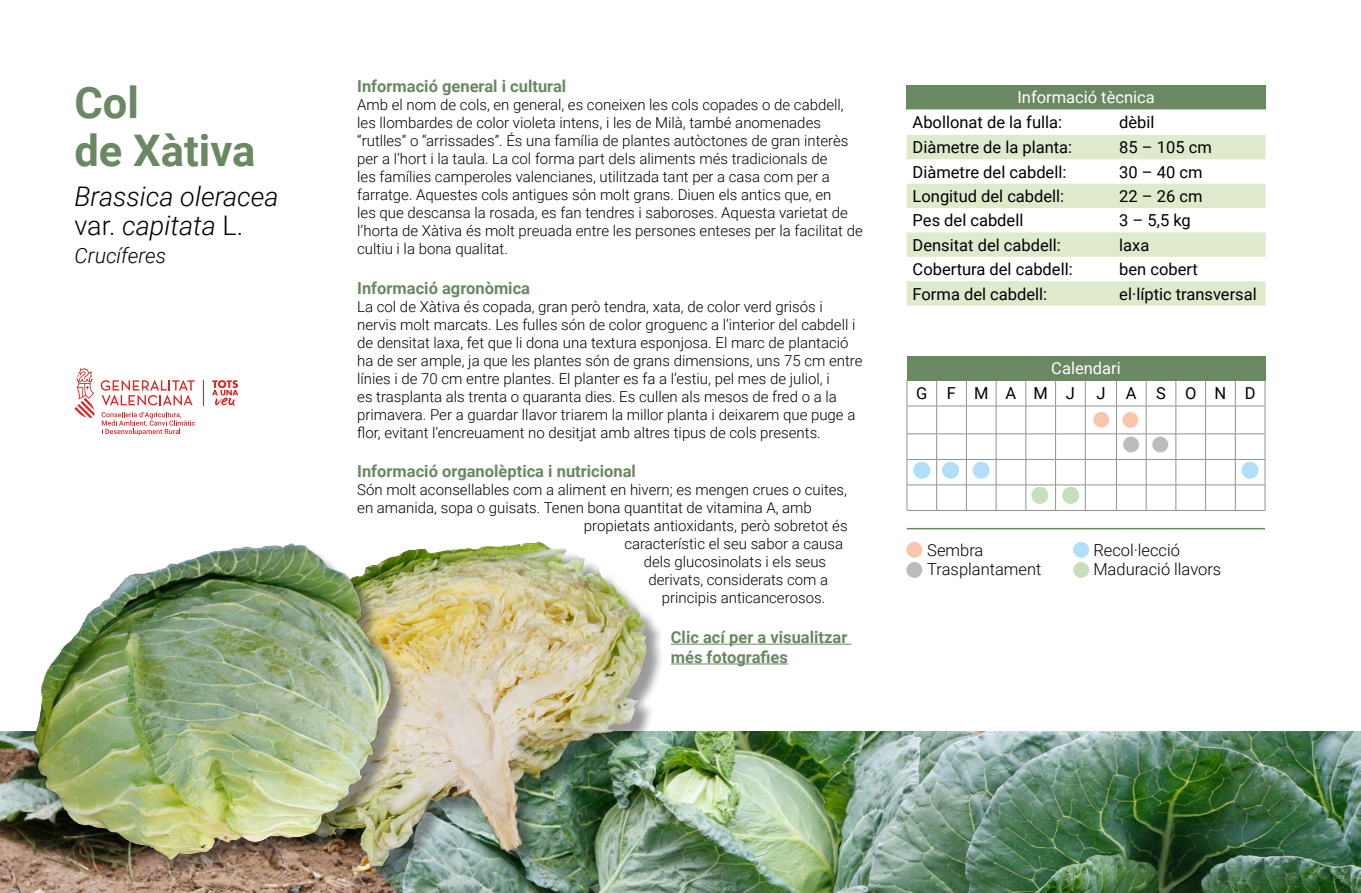
<style>
.page{position:relative;width:1361px;height:893px;background:#fff}
.page>*{position:absolute;margin:0;border:0;box-sizing:border-box;transform-origin:0 0}
.t1{font:700 43.5px/48px "Roboto";color:#6a8862}
.t2{font:italic 300 27px/28.5px "Roboto";color:#000}
.t3{font:italic 300 21px "Roboto";color:#000}
.t4{font:16.5px "Roboto";color:#000}
.t5{font:700 16.5px/19.8px "Roboto";color:#6a8862}
.t6{font:300 16.5px "Roboto";color:#000}
.t7{font:16.5px "Roboto";color:#fff}
.t8{font:300 15px/18px "Roboto";color:#000}
.s1{font-style:normal}
</style>
<div class="page">
<img style="left:0;top:731px;width:1361px;height:161px">
<hr style="left:671px;top:644px;width:180px;height:1px;background:#6a8862">
<hr style="left:671px;top:664px;width:117px;height:1px;background:#6a8862">
<div style="left:906px;top:85px;width:359px;height:24px;background:#6a8862"></div>
<svg style="left:906px;top:109px;width:359px;height:1px"></svg>
<svg style="left:906px;top:135px;width:359px;height:171px;fill:#dfeacd"></svg>
<div style="left:907px;top:356px;width:358px;height:24px;background:#6a8862"></div>
<hr style="left:936px;top:406px;width:30px;height:1px;background:#929292">
<hr style="left:966px;top:406px;width:30px;height:1px;background:#929292">
<hr style="left:996px;top:406px;width:30px;height:1px;background:#929292">
<hr style="left:1055px;top:406px;width:30px;height:1px;background:#929292">
<hr style="left:1085px;top:406px;width:31px;height:1px;background:#929292">
<hr style="left:1116px;top:406px;width:30px;height:1px;background:#929292">
<hr style="left:1146px;top:406px;width:30px;height:1px;background:#929292">
<hr style="left:1205px;top:406px;width:30px;height:1px;background:#929292">
<hr style="left:1235px;top:406px;width:30px;height:1px;background:#929292">
<hr style="left:936px;top:434px;width:30px;height:1px;background:#929292">
<hr style="left:966px;top:434px;width:30px;height:1px;background:#929292">
<hr style="left:996px;top:434px;width:30px;height:1px;background:#929292">
<hr style="left:1055px;top:434px;width:30px;height:1px;background:#929292">
<hr style="left:1085px;top:434px;width:31px;height:1px;background:#929292">
<hr style="left:1116px;top:434px;width:30px;height:1px;background:#929292">
<hr style="left:1146px;top:434px;width:30px;height:1px;background:#929292">
<hr style="left:1205px;top:434px;width:30px;height:1px;background:#929292">
<hr style="left:1235px;top:434px;width:30px;height:1px;background:#929292">
<hr style="left:936px;top:459px;width:30px;height:1px;background:#929292">
<hr style="left:966px;top:459px;width:30px;height:1px;background:#929292">
<hr style="left:996px;top:459px;width:30px;height:1px;background:#929292">
<hr style="left:1055px;top:459px;width:30px;height:1px;background:#929292">
<hr style="left:1085px;top:459px;width:31px;height:1px;background:#929292">
<hr style="left:1116px;top:459px;width:30px;height:1px;background:#929292">
<hr style="left:1146px;top:459px;width:30px;height:1px;background:#929292">
<hr style="left:1205px;top:459px;width:30px;height:1px;background:#929292">
<hr style="left:1235px;top:459px;width:30px;height:1px;background:#929292">
<hr style="left:936px;top:485px;width:30px;height:1px;background:#929292">
<hr style="left:966px;top:485px;width:30px;height:1px;background:#929292">
<svg style="left:966px;top:380px;width:1px;height:130px"></svg>
<hr style="left:996px;top:485px;width:30px;height:1px;background:#929292">
<svg style="left:996px;top:380px;width:1px;height:130px"></svg>
<hr style="left:1055px;top:485px;width:30px;height:1px;background:#929292">
<hr style="left:1085px;top:485px;width:31px;height:1px;background:#929292">
<svg style="left:1085px;top:380px;width:1px;height:130px"></svg>
<hr style="left:1116px;top:485px;width:30px;height:1px;background:#929292">
<svg style="left:1116px;top:380px;width:1px;height:130px"></svg>
<hr style="left:1146px;top:485px;width:30px;height:1px;background:#929292">
<svg style="left:1146px;top:380px;width:1px;height:130px"></svg>
<hr style="left:1205px;top:485px;width:30px;height:1px;background:#929292">
<hr style="left:1235px;top:485px;width:30px;height:1px;background:#929292">
<svg style="left:1235px;top:380px;width:1px;height:130px"></svg>
<svg style="left:1264px;top:380px;width:1px;height:130px"></svg>
<svg style="left:906px;top:380px;width:31px;height:131px"></svg>
<hr style="left:936px;top:510px;width:30px;height:1px;background:#929292">
<hr style="left:966px;top:510px;width:30px;height:1px;background:#929292">
<hr style="left:996px;top:510px;width:30px;height:1px;background:#929292">
<svg style="left:1025px;top:380px;width:31px;height:131px"></svg>
<hr style="left:1055px;top:510px;width:30px;height:1px;background:#929292">
<hr style="left:1085px;top:510px;width:31px;height:1px;background:#929292">
<hr style="left:1116px;top:510px;width:30px;height:1px;background:#929292">
<hr style="left:1146px;top:510px;width:30px;height:1px;background:#929292">
<svg style="left:1175px;top:380px;width:31px;height:131px"></svg>
<hr style="left:1205px;top:510px;width:30px;height:1px;background:#929292">
<hr style="left:1235px;top:510px;width:30px;height:1px;background:#929292">
<div style="left:1122px;top:412px;width:16px;height:16px;background:#f9c6ac;border-radius:50%"></div>
<div style="left:906px;top:542px;width:16px;height:16px;background:#f9c6ac;border-radius:50%"></div>
<div style="left:1073px;top:542px;width:16px;height:16px;background:#afdff9;border-radius:50%"></div>
<div style="left:1073px;top:562px;width:16px;height:16px;background:#cadfb9;border-radius:50%"></div>
<div style="left:906px;top:562px;width:16px;height:16px;background:#bcbcbc;border-radius:50%"></div>
<hr style="left:907px;top:528px;width:358px;height:1px;background:#6a8862">
<svg style="left:102px;top:412px;width:93px;height:23px"></svg>
<svg style="left:101px;top:380px;width:94px;height:25px"></svg>
<svg style="left:74px;top:368px;width:20px;height:50px"></svg>
<svg style="left:212px;top:380px;width:26px;height:26px"></svg>
<svg style="left:203px;top:380px;width:1px;height:26px"></svg>
<div style="left:913px;top:462px;width:17px;height:17px;background:#afdff9;border-radius:50%"></div>
<div style="left:942px;top:462px;width:17px;height:17px;background:#afdff9;border-radius:50%"></div>
<div style="left:972px;top:462px;width:17px;height:17px;background:#afdff9;border-radius:50%"></div>
<div style="left:241px;top:545px;width:423px;height:339px;background:#000;opacity:.4"></div>
<img style="left:438px;top:542px;width:99px;height:259px">
<div style="left:1031px;top:487px;width:17px;height:17px;background:#cadfb9;border-radius:50%"></div>
<div style="left:1062px;top:487px;width:17px;height:17px;background:#cadfb9;border-radius:50%"></div>
<div style="left:1093px;top:412px;width:16px;height:16px;background:#f9c6ac;border-radius:50%"></div>
<div style="left:1123px;top:437px;width:16px;height:15px;background:#bcbcbc;border-radius:50%"></div>
<div style="left:1152px;top:437px;width:16px;height:15px;background:#bcbcbc;border-radius:50%"></div>
<div style="left:1241px;top:462px;width:17px;height:17px;background:#afdff9;border-radius:50%"></div>
<img style="left:0;top:543px;width:438px;height:346px">
<h1 class="t1" style="left:74px;top:77px;width:183px">Col<br>de Xàtiva</h1>
<h2 class="t2" style="left:74px;top:181px;width:206px">Brassica oleracea <span class="s1">var.</span> capitata <span class="s1">L.</span></h2>
<h3 class="t3" style="left:74px;top:241px;width:93px">Crucíferes</h3>
<p class="t5" style="left:357px;top:76px;width:210px">Informació general i cultural</p>
<p class="t8" style="left:357px;top:95px;width:507px">Amb el nom de cols, en general, es coneixen les cols copades o de cabdell, les llombardes de color violeta intens, i les de Milà, també anomenades “rutlles” o “arrissades”. És una família de plantes autòctones de gran interès per a l’hort i la taula. La col forma part dels aliments més tradicionals de<br>les famílies camperoles valencianes, utilitzada tant per a casa com per a farratge. Aquestes cols antigues són molt grans. Diuen els antics que, en<br>les que descansa la rosada, es fan tendres i saboroses. Aquesta varietat de l’horta de Xàtiva és molt preuada entre les persones enteses per la facilitat de cultiu i la bona qualitat.</p>
<p class="t5" style="left:357px;top:277px;width:174px">Informació agronòmica</p>
<p class="t8" style="left:357px;top:297px;width:507px">La col de Xàtiva és copada, gran però tendra, xata, de color verd grisós i nervis molt marcats. Les fulles són de color groguenc a l’interior del cabdell i de densitat laxa, fet que li dona una textura esponjosa. El marc de plantació ha de ser ample, ja que les plantes són de grans dimensions, uns 75 cm entre línies i de 70 cm entre plantes. El planter es fa a l’estiu, pel mes de juliol, i<br>es trasplanta als trenta o quaranta dies. Es cullen als mesos de fred o a la primavera. Per a guardar llavor triarem la millor planta i deixarem que puge a flor, evitant l’encreuament no desitjat amb altres tipus de cols presents.</p>
<p class="t5" style="left:357px;top:461px;width:280px">Informació organolèptica i nutricional</p>
<p class="t8" style="left:357px;top:480px;width:491px">Són molt aconsellables com a aliment en hivern; es mengen crues o cuites,</p>
<p class="t8" style="left:357px;top:498px;width:456px">en amanida, sopa o guisats. Tenen bona quantitat de vitamina A, amb</p>
<p class="t8" style="left:584px;top:516px;width:265px">propietats antioxidants, però sobretot és</p>
<p class="t8" style="left:624px;top:534px;width:220px">característic el seu sabor a causa</p>
<p class="t8" style="left:644px;top:552px;width:184px">dels glucosinolats i els seus</p>
<p class="t8" style="left:648px;top:570px;width:181px">derivats, considerats com a</p>
<p class="t8" style="left:662px;top:588px;width:165px">principis anticancerosos.</p>
<p class="t5" style="left:671px;top:627px;width:178px">Clic ací per a visualitzar més fotografies</p>
<p class="t7" style="left:1017px;top:86px;width:139px">Informació tècnica</p>
<p class="t4" style="left:912px;top:110px;width:151px">Abollonat de la fulla:</p>
<p class="t4" style="left:1119px;top:110px;width:37px">dèbil</p>
<p class="t4" style="left:912px;top:136px;width:161px">Diàmetre de la planta:</p>
<p class="t4" style="left:1119px;top:136px;width:94px">85 – 105 cm</p>
<p class="t4" style="left:912px;top:160px;width:155px">Diàmetre del cabdell:</p>
<p class="t4" style="left:1119px;top:160px;width:85px">30 – 40 cm</p>
<p class="t4" style="left:912px;top:185px;width:153px">Longitud del cabdell:</p>
<p class="t4" style="left:1119px;top:185px;width:85px">22 – 26 cm</p>
<p class="t4" style="left:912px;top:209px;width:112px">Pes del cabdell</p>
<p class="t4" style="left:1119px;top:209px;width:73px">3 – 5,5 kg</p>
<p class="t4" style="left:912px;top:233px;width:150px">Densitat del cabdell:</p>
<p class="t4" style="left:1119px;top:233px;width:32px">laxa</p>
<p class="t4" style="left:912px;top:258px;width:162px">Cobertura del cabdell:</p>
<p class="t4" style="left:1119px;top:258px;width:80px">ben cobert</p>
<p class="t4" style="left:912px;top:282px;width:136px">Forma del cabdell:</p>
<p class="t4" style="left:1119px;top:282px;width:139px">el·líptic transversal</p>
<p class="t7" style="left:1051px;top:357px;width:71px">Calendari</p>
<p class="t4" style="left:916px;top:381px;width:160px">GFMAMJ</p>
<p class="t4" style="left:1096px;top:381px;width:161px">JASOND</p>
<p class="t6" style="left:927px;top:538px;width:58px">Sembra</p>
<p class="t6" style="left:1093px;top:538px;width:88px">Recol·lecció</p>
<p class="t6" style="left:927px;top:558px;width:116px">Trasplantament</p>
<p class="t6" style="left:1093px;top:558px;width:129px">Maduració llavors</p>
</div>
